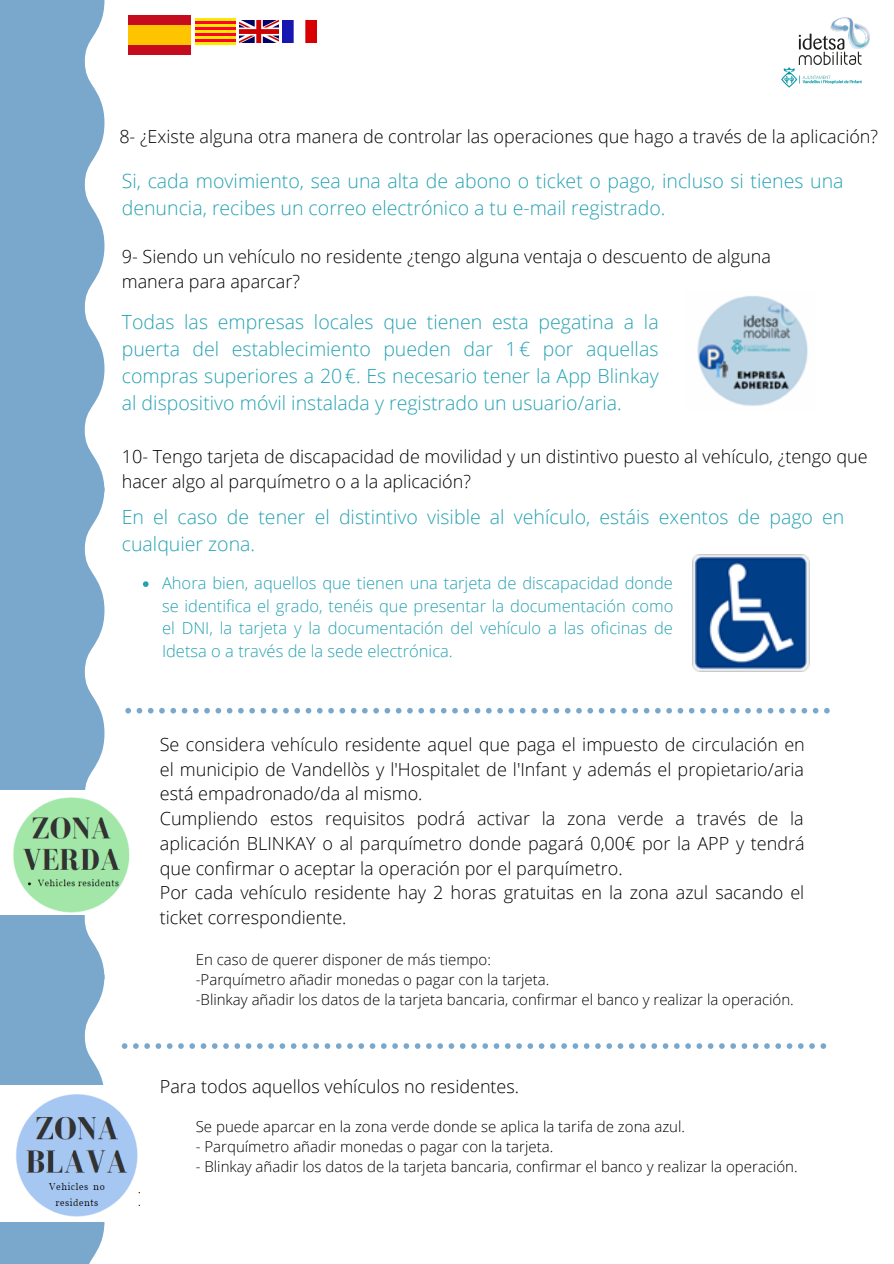
<style>
.page{position:relative;width:894px;height:1264px;background:#fff}
.page>*{position:absolute;margin:0;border:0;box-sizing:border-box;transform-origin:0 0}
.t1{font:300 19.5px/27px "Open Sans";color:#25a2b2}
.t2{font:300 18px/24.8px "Open Sans";color:#000}
.t3{font:300 16.5px/22.5px "Open Sans";color:#25a2b2;text-align:justify}
.t4{font:300 15px "Open Sans";color:#000}
</style>
<div class="page">
<svg style="left:0;top:0;width:104px;height:487px;background:#82aecf"></svg>
<svg style="left:0;top:487px;width:104px;height:488px;background:#84afd0"></svg>
<svg style="left:0;top:975px;width:104px;height:288px;background:#85afd0"></svg>
<img style="left:697px;top:296px;width:111px;height:110px">
<img style="left:692px;top:554px;width:117px;height:117px">
<svg style="left:143px;top:581px;width:5px;height:6px"></svg>
<img style="left:0;top:791px;width:130px;height:123px">
<img style="left:0;top:1085px;width:139px;height:135px">
<svg style="left:122px;top:1043px;width:703px;height:5px"></svg>
<svg style="left:125px;top:708px;width:704px;height:5px"></svg>
<img style="left:239px;top:20px;width:40px;height:23px">
<img style="left:283px;top:20px;width:33px;height:23px">
<img style="left:196px;top:19px;width:39px;height:26px">
<img style="left:129px;top:16px;width:61px;height:39px">
<img style="left:781px;top:17px;width:89px;height:71px">
<p class="t2" style="left:119px;top:124px;width:760px">8- ¿Existe alguna otra manera de controlar las operaciones que hago a través de la aplicación?</p>
<p class="t1" style="left:122px;top:167px;width:723px">Si, cada movimiento, sea una alta de abono o ticket o pago, incluso si tienes una denuncia, recibes un correo electrónico a tu e-mail registrado.</p>
<p class="t2" style="left:122px;top:244px;width:650px">9- Siendo un vehículo no residente ¿tengo alguna ventaja o descuento de alguna manera para aparcar?</p>
<p class="t1" style="left:122px;top:308px;width:538px;text-align:justify">Todas las empresas locales que tienen esta pegatina a la puerta del establecimiento pueden dar 1€ por aquellas compras superiores a 20€. Es necesario tener la App Blinkay al dispositivo móvil instalada y registrado un usuario/aria.</p>
<p class="t2" style="left:122px;top:444px;width:747px">10- Tengo tarjeta de discapacidad de movilidad y un distintivo puesto al vehículo, ¿tengo que hacer algo al parquímetro o a la aplicación?</p>
<p class="t1" style="left:122px;top:502px;width:723px">En el caso de tener el distintivo visible al vehículo, estáis exentos de pago en cualquier zona.</p>
<p class="t3" style="left:162px;top:571px;width:513px">Ahora bien, aquellos que tienen una tarjeta de discapacidad donde se identifica el grado, tenéis que presentar la documentación como el DNI, la tarjeta y la documentación del vehículo a las oficinas de Idetsa o a través de la sede electrónica.</p>
<p class="t2" style="left:160px;top:731px;width:646px;text-align:justify">Se considera vehículo residente aquel que paga el impuesto de circulación en el municipio de Vandellòs y l'Hospitalet de l'Infant y además el propietario/aria está empadronado/da al mismo.</p>
<p class="t2" style="left:160px;top:805px;width:646px;text-align:justify">Cumpliendo estos requisitos podrá activar la zona verde a través de la aplicación BLINKAY o al parquímetro donde pagará 0,00€ por la APP y tendrá que confirmar o aceptar la operación por el parquímetro.</p>
<p class="t2" style="left:160px;top:880px;width:646px">Por cada vehículo residente hay 2 horas gratuitas en la zona azul sacando el ticket correspondiente.</p>
<p class="t4" style="left:196px;top:948px;width:296px">En caso de querer disponer de más tiempo:</p>
<p class="t4" style="left:196px;top:968px;width:355px">-Parquímetro añadir monedas o pagar con la tarjeta.</p>
<p class="t4" style="left:196px;top:989px;width:599px">-Blinkay añadir los datos de la tarjeta bancaria, confirmar el banco y realizar la operación.</p>
<p class="t2" style="left:160px;top:1073px;width:361px">Para todos aquellos vehículos no residentes.</p>
<p class="t4" style="left:196px;top:1115px;width:490px">Se puede aparcar en la zona verde donde se aplica la tarifa de zona azul.</p>
<p class="t4" style="left:196px;top:1135px;width:359px">- Parquímetro añadir monedas o pagar con la tarjeta.</p>
<p class="t4" style="left:196px;top:1156px;width:603px">- Blinkay añadir los datos de la tarjeta bancaria, confirmar el banco y realizar la operación.</p>
</div>
